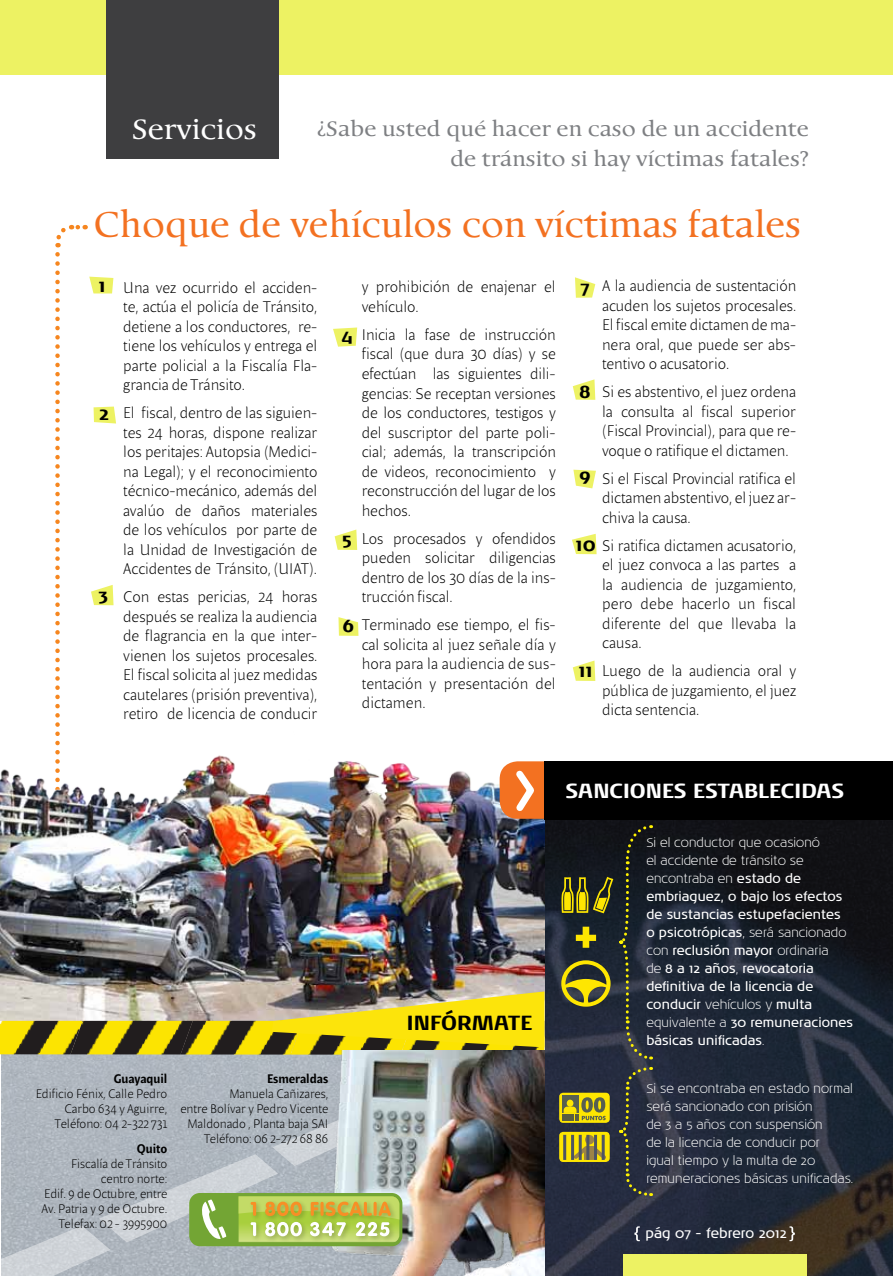
<style>
.page{position:relative;width:893px;height:1276px;background:#fff}
.page>*{position:absolute;margin:0;border:0;box-sizing:border-box;transform-origin:0 0}
.t1{font:38.4px "Berndal LT Std";color:#f37121;scale:.95 1}
.t2{font:30px "Berndal LT Std";color:#fff}
.t3{font:22.5px/30px "Berndal LT Std";color:#7e8083;text-align:right}
.t4{font:700 21px "Noa LT Std";color:#fff}
.t5{font:700 21px "Noa LT Std";color:#000}
.t6{font:700 18px "Noa LT Std";color:#000}
.t7{font:300 15.75px/19.5px "Beret LT Std";color:#000;text-align:justify}
.t8{font:13.5px "Noa LT Std";color:#fff}
.t9{font:12.75px/18px "Noa LT Std";color:#fff}
.t10{font:300 12.75px/15px "Beret LT Std";color:#000;text-align:right}
.t11{font:300 12.75px/18px "Noa LT Std";color:#fff}
.t12{font:500 12.75px "Beret LT Std";color:#000}
.s1{font-weight:300}
</style>
<div class="page">
<svg style="left:55px;top:224px;width:23px;height:23px"></svg>
<div style="left:0;top:0;width:893px;height:75px;background:#edf263"></div>
<div style="left:107px;top:0;width:172px;height:158px;background:#3e3e40"></div>
<img style="left:0;top:254px;width:893px;height:1022px">
<svg style="left:585px;top:1135px;width:9px;height:9px"></svg>
<hr style="left:563px;top:1134px;width:3px;height:26px;background:#4e5563">
<hr style="left:571px;top:1134px;width:3px;height:26px;background:#4e5563">
<hr style="left:579px;top:1134px;width:3px;height:26px;background:#4e5563">
<hr style="left:586px;top:1134px;width:3px;height:26px;background:#4e5563">
<hr style="left:594px;top:1134px;width:3px;height:26px;background:#4e5563">
<hr style="left:602px;top:1134px;width:3px;height:26px;background:#4e5563">
<h2 class="t2" style="left:132px;top:113px;width:126px">Servicios</h2>
<h3 class="t3" style="left:317px;top:114px;width:493px">¿Sabe usted qué hacer en caso de un accidente de tránsito si hay víctimas fatales?</h3>
<h1 class="t1" style="left:94px;top:204px;width:746px">Choque de vehículos con víctimas fatales</h1>
<p class="t7" style="left:123px;top:277px;width:196px">Una vez ocurrido el acciden&shy;te, actúa el policía de Tránsito, detiene a los conductores, re&shy;tiene los vehículos y entrega el parte policial a la Fiscalía Fla&shy;grancia de Tránsito.</p>
<p class="t7" style="left:123px;top:403px;width:196px">El fiscal, dentro de las siguien&shy;tes 24 horas, dispone realizar los peritajes: Autopsia (Medici&shy;na Legal); y el reconocimiento técnico-mecánico, además del avalúo de daños materiales de los vehículos por parte de la Unidad de Investigación de Accidentes de Tránsito, (UIAT).</p>
<p class="t7" style="left:123px;top:587px;width:196px">Con estas pericias, 24 horas después se realiza la audiencia de flagrancia en la que inter&shy;vienen los sujetos procesales.<br>El fiscal solicita al juez medidas cautelares (prisión preventiva), retiro de licencia de conducir</p>
<p class="t7" style="left:602px;top:276px;width:196px">A la audiencia de sustentación acuden los sujetos procesales.<br>El fiscal emite dictamen de ma&shy;nera oral, que puede ser abs&shy;tentivo o acusatorio.</p>
<p class="t7" style="left:602px;top:382px;width:196px">Si es abstentivo, el juez ordena la consulta al fiscal superior (Fiscal Provincial), para que re&shy;voque o ratifique el dictamen.</p>
<p class="t7" style="left:602px;top:468px;width:195px">Si el Fiscal Provincial ratifica el dictamen abstentivo, el juez ar&shy;chiva la causa.</p>
<p class="t7" style="left:602px;top:535px;width:196px">Si ratifica dictamen acusatorio, el juez convoca a las partes a la audiencia de juzgamiento, pero debe hacerlo un fiscal diferente del que llevaba la causa.</p>
<p class="t7" style="left:602px;top:661px;width:196px">Luego de la audiencia oral y pública de juzgamiento, el juez dicta sentencia.</p>
<p class="t7" style="left:362px;top:277px;width:195px">y prohibición de enajenar el vehículo.</p>
<p class="t7" style="left:362px;top:324px;width:196px">Inicia la fase de instrucción fiscal (que dura 30 días) y se efectúan las siguientes dili&shy;gencias: Se receptan versiones de los conductores, testigos y del suscriptor del parte poli&shy;cial; además, la transcripción de videos, reconocimiento y reconstrucción del lugar de los hechos.</p>
<p class="t7" style="left:362px;top:528px;width:196px">Los procesados y ofendidos pueden solicitar diligencias dentro de los 30 días de la ins&shy;trucción fiscal.</p>
<p class="t7" style="left:362px;top:614px;width:195px">Terminado ese tiempo, el fis&shy;cal solicita al juez señale día y hora para la audiencia de sus&shy;tentación y presentación del dictamen.</p>
<p class="t6" style="left:99px;top:274px;width:9px">1</p>
<p class="t6" style="left:580px;top:277px;width:11px">7</p>
<p class="t6" style="left:342px;top:325px;width:13px">4</p>
<p class="t6" style="left:579px;top:381px;width:13px">8</p>
<p class="t6" style="left:99px;top:403px;width:12px">2</p>
<p class="t6" style="left:579px;top:465px;width:13px">9</p>
<p class="t6" style="left:342px;top:529px;width:12px">5</p>
<p class="t6" style="left:575px;top:533px;width:22px">10</p>
<p class="t6" style="left:98px;top:584px;width:12px">3</p>
<p class="t6" style="left:342px;top:615px;width:13px">6</p>
<p class="t6" style="left:578px;top:660px;width:16px">11</p>
<p class="t12" style="left:114px;top:1071px;width:55px">Guayaquil</p>
<p class="t10" style="left:36px;top:1086px;width:133px">Edificio Fénix, Calle Pedro<br>Carbo 634 y Aguirre,<br>Teléfono: 04 2-322 731</p>
<p class="t12" style="left:137px;top:1140px;width:32px">Quito</p>
<p class="t10" style="left:41px;top:1155px;width:127px">Fiscalía de Tránsito centro norte:<br>Edif. 9 de Octubre, entre<br>Av. Patria y 9 de Octubre.<br>Telefax: 02 - 3995900</p>
<p class="t12" style="left:267px;top:1070px;width:63px">Esmeraldas</p>
<p class="t10" style="left:180px;top:1086px;width:149px">Manuela Cañizares,<br>entre Bolívar y Pedro Vicente<br>Maldonado , Planta baja SAI<br>Teléfono: 06 2-272 68 86</p>
<h3 class="t5" style="left:407px;top:1009px;width:127px">INFÓRMATE</h3>
<h3 class="t4" style="left:566px;top:778px;width:280px">SANCIONES ESTABLECIDAS</h3>
<p class="t9" style="left:646px;top:834px;width:208px"><span class="s1">Si el conductor que ocasionó<br>el accidente de tránsit0 se encontraba en</span> estado de embriaguez, o bajo los efectos de sustancias estupefacientes<br>o psicotrópicas<span class="s1">, será sancionado con</span> reclusión mayor <span class="s1">ordinaria<br>de</span> 8 a 12 años<span class="s1">,</span> revocatoria definitiva de la licencia de conducir <span class="s1">vehículos y</span> multa <span class="s1">equivalente a</span> 30 remuneraciones básicas unificadas<span class="s1">.</span></p>
<p class="t11" style="left:646px;top:1080px;width:208px">Si se encontraba en estado normal será sancionado con prisión<br>de 3 a 5 años con suspensión<br>de la licencia de conducir por<br>igual tiempo y la multa de 20 remuneraciones básicas unificadas.</p>
<p class="t8" style="left:645px;top:1225px;width:143px">pág 07 - febrero 2012</p>
</div>
